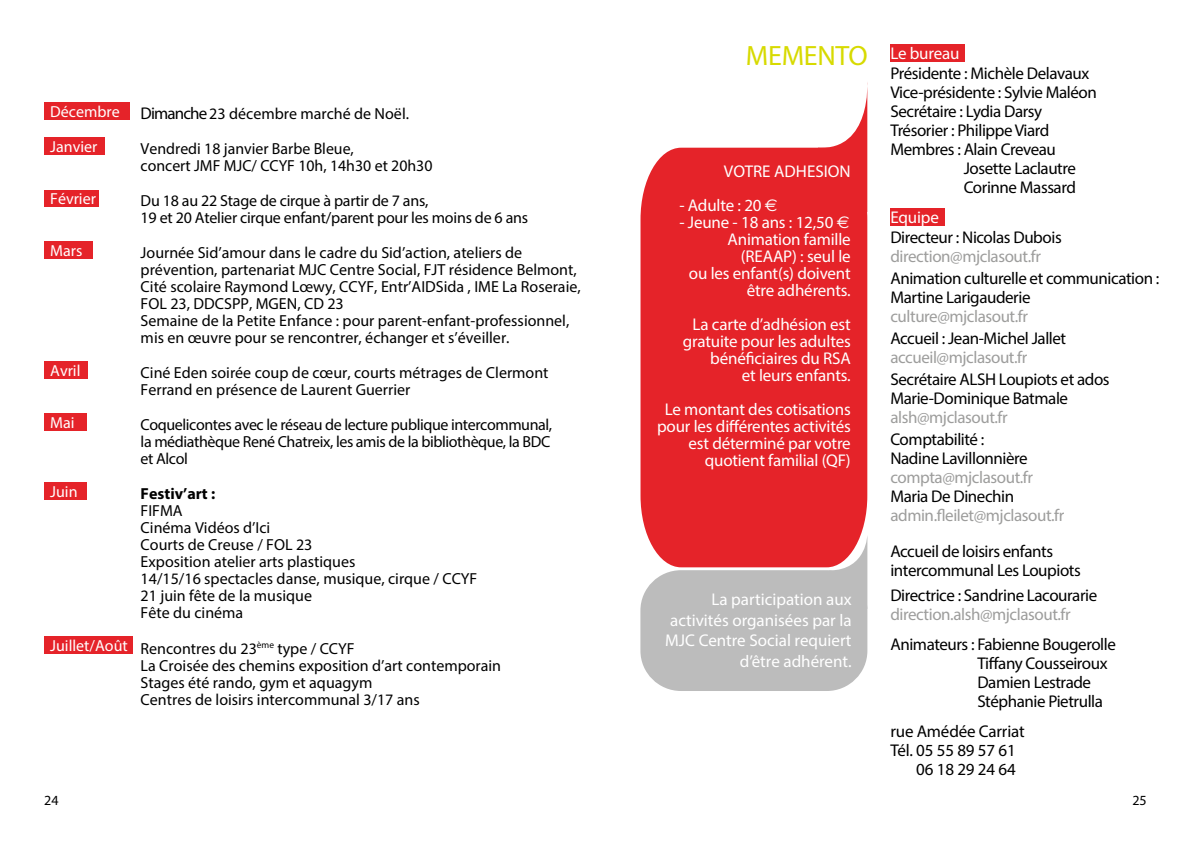
<style>
.page{position:relative;width:1191px;height:851px;background:#fff}
.page>*{position:absolute;margin:0;border:0;box-sizing:border-box;transform-origin:0 0}
.t1{font:28px "Myriad Pro";letter-spacing:-.01em;color:#d7da00}
.t2{font:17px/19px "Myriad Pro";letter-spacing:-.025em;color:#000}
.t3{font:17px/17px "Myriad Pro";letter-spacing:-.01em;color:#fff;text-align:right}
.t4{font:17px "Myriad Pro";letter-spacing:-.025em;color:#9d9d9c}
.t5{font:16px/17px "Myriad Pro";color:#000}
.t6{font:16px "Myriad Pro";color:#fff}
.t7{font:700 16px "Myriad Pro";color:#000}
.t8{font:14px "Myriad Pro";color:#000}
.s1{font-size:17px}
.s2{color:#fff}
.s3{font-family:"Euro Sans"}
</style>
<div class="page">
<div style="left:640px;top:148px;width:227px;height:419px;background:#e52329"></div>
<svg style="left:818px;top:82px;width:50px;height:130px"></svg>
<div style="left:640px;top:570px;width:227px;height:121px;background:#bcbcbc;border-radius:40px"></div>
<svg style="left:829px;top:534px;width:38px;height:70px"></svg>
<div style="left:44px;top:102px;width:85px;height:17px;background:#e52329"></div>
<div style="left:44px;top:137px;width:61px;height:17px;background:#e52329"></div>
<div style="left:44px;top:190px;width:54px;height:16px;background:#e52329"></div>
<div style="left:44px;top:241px;width:48px;height:17px;background:#e52329"></div>
<div style="left:44px;top:361px;width:44px;height:17px;background:#e52329"></div>
<div style="left:44px;top:413px;width:43px;height:17px;background:#e52329"></div>
<div style="left:44px;top:482px;width:43px;height:17px;background:#e52329"></div>
<div style="left:44px;top:636px;width:88px;height:17px;background:#e52329"></div>
<div style="left:890px;top:44px;width:75px;height:17px;background:#e52329"></div>
<div style="left:890px;top:208px;width:54px;height:17px;background:#e52329"></div>
<p class="t5" style="left:50px;top:97px;width:360px;line-height:32.6px"><sup>Décembre</sup> <span class="s1">Dimanche</span> 23 décembre marché de Noël.<br><span class="s2">Janvier</span></p>
<p class="t5" style="left:141px;top:140px;width:293px">Vendredi 18 janvier Barbe Bleue,<br>concert JMF MJC/ CCYF 10h, 14h30 et 20h30</p>
<p class="t6" style="left:50px;top:189px;width:47px">Février</p>
<p class="t5" style="left:141px;top:192px;width:389px">Du 18 au 22 Stage de cirque à partir de 7 ans,<br>19 et 20 Atelier cirque enfant/parent pour les moins de 6 ans</p>
<p class="t6" style="left:50px;top:240px;width:34px">Mars</p>
<p class="t5" style="left:141px;top:244px;width:441px">Journée Sid’amour dans le cadre du Sid’action, ateliers de prévention, partenariat MJC Centre Social, FJT résidence Belmont, Cité scolaire Raymond Lœwy, CCYF, Entr’AIDSida , IME La Roseraie, FOL 23, DDCSPP, MGEN, CD 23<br>Semaine de la Petite Enfance : pour parent-enfant-professionnel, mis en œuvre pour se rencontrer, échanger et s’éveiller.</p>
<p class="t6" style="left:50px;top:360px;width:32px">Avril</p>
<p class="t5" style="left:141px;top:364px;width:409px">Ciné Eden soirée coup de cœur, courts métrages de Clermont<br>Ferrand en présence de Laurent Guerrier</p>
<p class="t6" style="left:50px;top:412px;width:26px">Mai</p>
<p class="t5" style="left:141px;top:416px;width:413px;text-align:justify">Coquelicontes avec le réseau de lecture publique intercommunal, la médiathèque René Chatreix, les amis de la bibliothèque, la BDC et Alcol</p>
<p class="t6" style="left:50px;top:481px;width:29px">Juin</p>
<p class="t7" style="left:141px;top:483px;width:76px">Festiv’art :</p>
<p class="t5" style="left:141px;top:502px;width:338px">FIFMA<br>Cinéma Vidéos d’Ici<br>Courts de Creuse / FOL 23<br>Exposition atelier arts plastiques<br>14/15/16 spectacles danse, musique, cirque / CCYF<br>21 juin fête de la musique<br>Fête du cinéma</p>
<p class="t5" style="left:141px;top:639px;width:362px;text-indent:-90px"><sup>Juillet/Août</sup> Rencontres du 23<sup>ème</sup> type / CCYF<br>La Croisée des chemins exposition d’art contemporain Stages été rando, gym et aquagym<br>Centres de loisirs intercommunal 3/17 ans</p>
<h1 class="t1" style="left:746px;top:39px;width:123px">MEMENTO</h1>
<p class="t3" style="left:724px;top:163px;width:128px">VOTRE ADHESION</p>
<p class="t3" style="left:679px;top:197px;width:100px">- Adulte : 20 <span class="s3">€</span></p>
<p class="t3" style="left:679px;top:214px;width:173px">- Jeune - 18 ans : 12,50 <span class="s3">€<br></span>Animation famille (REAAP) : seul le<br>ou les enfant(s) doivent être adhérents.</p>
<p class="t3" style="left:683px;top:316px;width:169px">La carte d’adhésion est gratuite pour les adultes bénéficiaires du RSA<br>et leurs enfants.</p>
<p class="t3" style="left:657px;top:401px;width:195px">Le montant des cotisations pour les différentes activités est déterminé par votre quotient familial (QF)</p>
<p class="t3" style="left:665px;top:589px;width:188px;line-height:20.4px">La participation aux activités organisées par la<br>MJC Centre Social requiert d’être adhérent.</p>
<p class="t3" style="left:890px;top:45px;width:71px">Le bureau</p>
<p class="t2" style="left:890px;top:63px;width:200px">Présidente : Michèle Delavaux</p>
<p class="t2" style="left:890px;top:82px;width:208px">Vice-présidente : Sylvie Maléon</p>
<p class="t2" style="left:890px;top:101px;width:153px">Secrétaire : Lydia Darsy</p>
<p class="t2" style="left:890px;top:120px;width:161px">Trésorier : Philippe Viard</p>
<p class="t2" style="left:890px;top:139px;width:167px">Membres : Alain Creveau</p>
<p class="t2" style="left:963px;top:158px;width:114px">Josette Laclautre</p>
<p class="t2" style="left:963px;top:177px;width:114px">Corinne Massard</p>
<p class="t3" style="left:890px;top:209px;width:50px">Equipe</p>
<p class="t2" style="left:890px;top:228px;width:173px">Directeur : Nicolas Dubois</p>
<p class="t4" style="left:890px;top:246px;width:152px">direction@mjclasout.fr</p>
<p class="t2" style="left:890px;top:268px;width:270px">Animation culturelle et communication :<br>Martine Larigauderie</p>
<p class="t4" style="left:890px;top:306px;width:139px">culture@mjclasout.fr</p>
<p class="t2" style="left:890px;top:328px;width:177px">Accueil : Jean-Michel Jallet</p>
<p class="t4" style="left:890px;top:347px;width:138px">accueil@mjclasout.fr</p>
<p class="t2" style="left:890px;top:369px;width:221px">Secrétaire ALSH Loupiots et ados<br>Marie-Dominique Batmale</p>
<p class="t4" style="left:890px;top:406px;width:119px">alsh@mjclasout.fr</p>
<p class="t2" style="left:890px;top:429px;width:139px">Comptabilité :<br>Nadine Lavillonnière</p>
<p class="t4" style="left:890px;top:466px;width:144px">compta@mjclasout.fr</p>
<p class="t2" style="left:890px;top:486px;width:125px">Maria De Dinechin</p>
<p class="t4" style="left:890px;top:504px;width:175px">admin.fleilet@mjclasout.fr</p>
<p class="t2" style="left:890px;top:541px;width:192px">Accueil de loisirs enfants intercommunal Les Loupiots</p>
<p class="t2" style="left:890px;top:585px;width:208px">Directrice : Sandrine Lacourarie</p>
<p class="t4" style="left:890px;top:603px;width:182px">direction.alsh@mjclasout.fr</p>
<p class="t2" style="left:977px;top:634px;width:140px;text-indent:-87px">Animateurs : Fabienne Bougerolle<br>Tiffany Cousseiroux<br>Damien Lestrade<br>Stéphanie Pietrulla</p>
<p class="t2" style="left:890px;top:721px;width:136px">rue Amédée Carriat</p>
<p class="t2" style="left:890px;top:740px;width:127px">Tél. 05 55 89 57 61</p>
<p class="t2" style="left:916px;top:759px;width:101px">06 18 29 24 64</p>
<p class="t8" style="left:44px;top:791px;width:16px">24</p>
<p class="t8" style="left:1132px;top:791px;width:16px">25</p>
</div>
